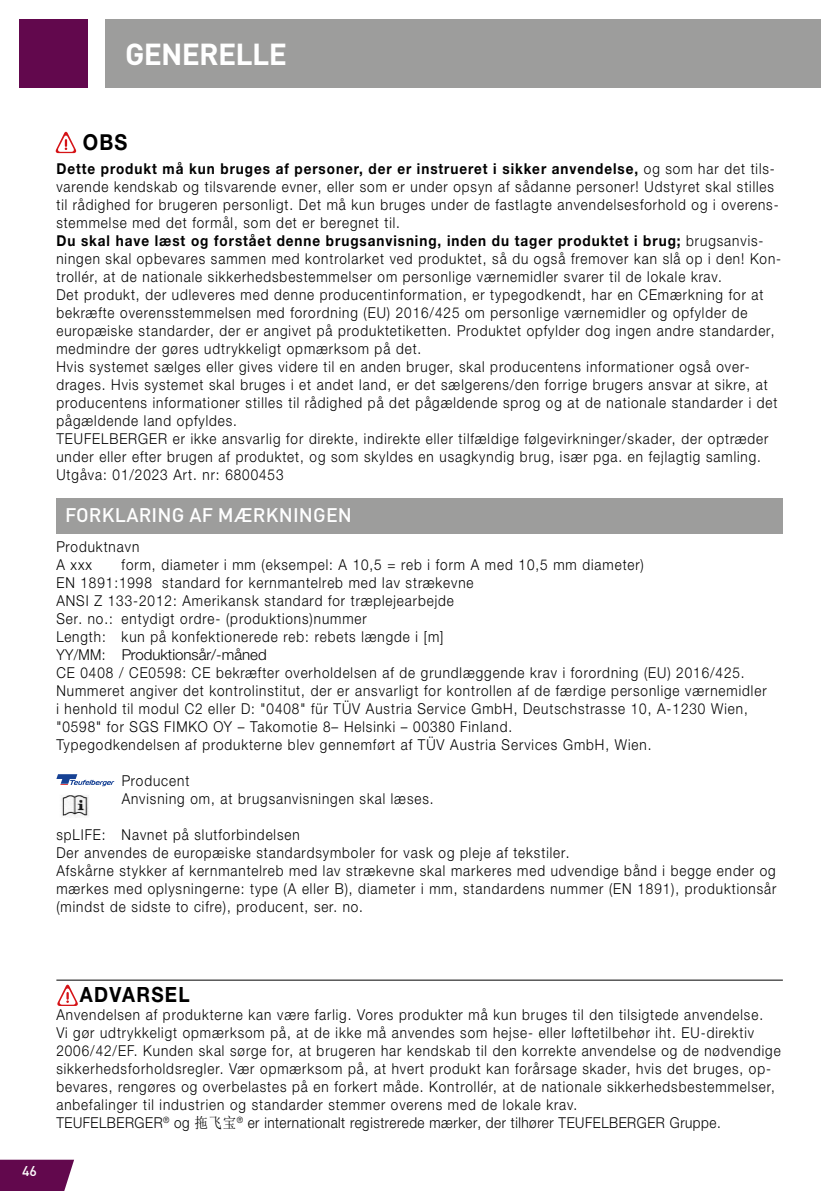
<style>
.page{position:relative;width:840px;height:1191px;background:#fff}
.page>*{position:absolute;margin:0;border:0;box-sizing:border-box;transform-origin:0 0}
.t1{font:700 30px "DIN Pro";letter-spacing:-.025em;color:#fff}
.t2{font:700 22px "Helvetica Neue LTW1 G";color:#000;scale:.9 1}
.t3{font:700 21px "Helvetica Neue LTW1 G";letter-spacing:.07em;color:#000;scale:.9 1}
.t4{font:500 19.4px "DIN Pro";letter-spacing:.01em;color:#fff}
.t5{font:300 15px/18px "Helvetica Neue LTW1 G";letter-spacing:.07em;color:#000;scale:.9 1}
.t6{font:500 14px "DIN Pro";color:#fff}
.s1{font-weight:700}
.s2{font-family:"Sim Sun";font-weight:400}
</style>
<div class="page">
<div style="left:105px;top:20px;width:714px;height:68px;background:#9d9d9c"></div>
<div style="left:20px;top:20px;width:68px;height:68px;background:#62084d"></div>
<svg style="left:0;top:1159px;width:74px;height:32px;background:#6f1d5c"></svg>
<div style="left:56px;top:499px;width:726px;height:35px;background:#9d9d9c"></div>
<svg style="left:56px;top:774px;width:58px;height:12px"></svg>
<img style="left:61px;top:795px;width:28px;height:22px">
<svg style="left:55px;top:131px;width:22px;height:22px"></svg>
<svg style="left:57px;top:984px;width:21px;height:22px"></svg>
<hr style="left:56px;top:979px;width:726px;height:1px;background:#000">
<h1 class="t1" style="left:125px;top:29px;width:163px">GENERELLE</h1>
<h2 class="t2" style="left:83px;top:129px;width:51px">OBS</h2>
<p class="t5" style="left:56px;top:159px;width:806px"><span class="s1">Dette produkt må kun bruges af personer, der er instrueret i sikker anvendelse,</span> og som har det tils&shy;varende kendskab og tilsvarende evner, eller som er under opsyn af sådanne personer! Udstyret skal stilles til rådighed for brugeren personligt. Det må kun bruges under de fastlagte anvendelsesforhold og i overens&shy;stemmelse med det formål, som det er beregnet til.<br><span class="s1">Du skal have læst og forstået denne brugsanvisning, inden du tager produktet i brug;</span> brugsanvis&shy;ningen skal opbevares sammen med kontrolarket ved produktet, så du også fremover kan slå op i den! Kon&shy;trollér, at de nationale sikkerhedsbestemmelser om personlige værnemidler svarer til de lokale krav.<br>Det produkt, der udleveres med denne producentinformation, er typegodkendt, har en CEmærkning for at bekræfte overensstemmelsen med forordning (EU) 2016/425 om personlige værnemidler og opfylder de europæiske standarder, der er angivet på produktetiketten. Produktet opfylder dog ingen andre standarder, medmindre der gøres udtrykkeligt opmærksom på det.<br>Hvis systemet sælges eller gives videre til en anden bruger, skal producentens informationer også over&shy;drages. Hvis systemet skal bruges i et andet land, er det sælgerens/den forrige brugers ansvar at sikre, at producentens informationer stilles til rådighed på det pågældende sprog og at de nationale standarder i det pågældende land opfyldes.<br>TEUFELBERGER er ikke ansvarlig for direkte, indirekte eller tilfældige følgevirkninger/skader, der optræder under eller efter brugen af produktet, og som skyldes en usagkyndig brug, især pga. en fejlagtig samling.<br>Utgåva: 01/2023 Art. nr: 6800453</p>
<p class="t4" style="left:65px;top:500px;width:288px">FORKLARING AF MÆRKNINGEN</p>
<p class="t5" style="left:56px;top:537px;width:93px">Produktnavn<br>A xxx</p>
<p class="t5" style="left:56px;top:555px;width:790px;text-indent:65px">form, diameter i mm (eksempel: A 10,5 = reb i form A med 10,5 mm diameter)<br>EN 1891:1998 standard for kernmantelreb med lav strækevne<br>ANSI Z 133-2012: Amerikansk standard for træplejearbejde<br>Ser. no.: entydigt ordre- (produktions)nummer<br>Length: kun på konfektionerede reb: rebets længde i [m]<br>YY/MM: Produktionsår/-måned<br>CE 0408 / CE0598: CE bekræfter overholdelsen af de grundlæggende krav i forordning (EU) 2016/425.<br>Nummeret angiver det kontrolinstitut, der er ansvarligt for kontrollen af de færdige personlige værnemidler i henhold til modul C2 eller D: "0408" für TÜV Austria Service GmbH, Deutschstrasse 10, A-1230 Wien, "0598" for SGS FIMKO OY – Takomotie 8– Helsinki – 00380 Finland.<br>Typegodkendelsen af produkterne blev gennemført af TÜV Austria Services GmbH, Wien.</p>
<p class="t5" style="left:122px;top:771px;width:348px">Producent<br>Anvisning om, at brugsanvisningen skal læses.</p>
<p class="t5" style="left:56px;top:825px;width:801px">spLIFE: Navnet på slutforbindelsen<br>Der anvendes de europæiske standardsymboler for vask og pleje af tekstiler.<br>Afskårne stykker af kernmantelreb med lav strækevne skal markeres med udvendige bånd i begge ender og mærkes med oplysningerne: type (A eller B), diameter i mm, standardens nummer (EN 1891), produktionsår (mindst de sidste to cifre), producent, ser. no.</p>
<p class="t6" style="left:22px;top:1160px;width:16px">46</p>
<h3 class="t3" style="left:80px;top:982px;width:123px">ADVARSEL</h3>
<p class="t5" style="left:56px;top:1006px;width:805px">Anvendelsen af produkterne kan være farlig. Vores produkter må kun bruges til den tilsigtede anvendelse.<br>Vi gør udtrykkeligt opmærksom på, at de ikke må anvendes som hejse- eller løftetilbehør iht. EU-direktiv 2006/42/EF. Kunden skal sørge for, at brugeren har kendskab til den korrekte anvendelse og de nødvendige sikkerhedsforholdsregler. Vær opmærksom på, at hvert produkt kan forårsage skader, hvis det bruges, op&shy;bevares, rengøres og overbelastes på en forkert måde. Kontrollér, at de nationale sikkerhedsbestemmelser, anbefalinger til industrien og standarder stemmer overens med de lokale krav.<br>TEUFELBERGER<sup>®</sup> og <span class="s2">拖飞宝</span><sup>®</sup> er internationalt registrerede mærker, der tilhører TEUFELBERGER Gruppe.</p>
</div>
